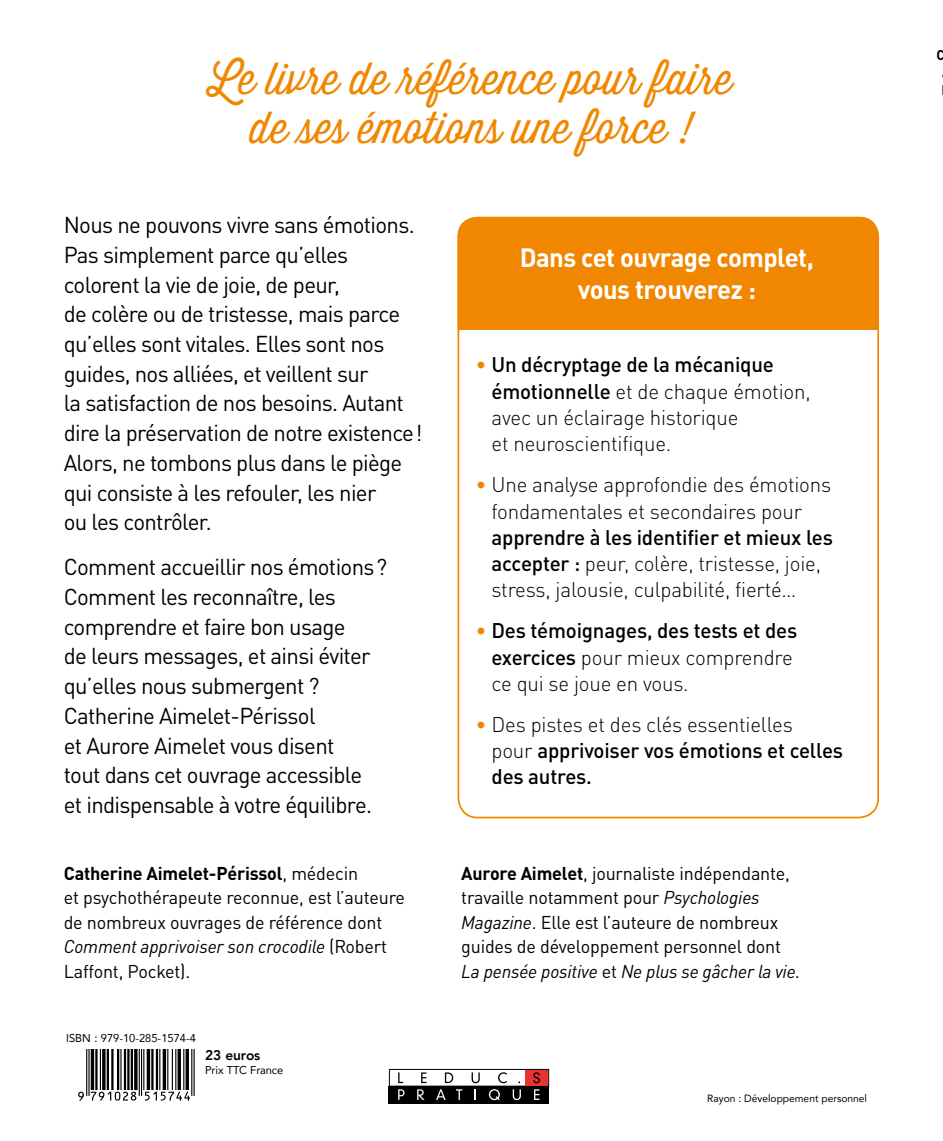
<style>
.page{position:relative;width:943px;height:1141px;background:#fff}
.page>*{position:absolute;margin:0;border:0;box-sizing:border-box;transform-origin:0 0}
.t1{font:300 43.75px/49px "Thirsty Script";color:#f18700;text-align:center}
.t2{font:700 26.25px/31.5px "DIN Pro";letter-spacing:-.02em;color:#fff;text-align:center}
.t3{font:22.75px/29.8px "DIN Pro";letter-spacing:-.03em;color:#000}
.t4{font:300 21px/26.2px "DIN Pro";letter-spacing:-.01em;color:#000}
.t5{font:500 21px/26.2px "DIN Pro";letter-spacing:-.01em;color:#000}
.t6{font:18.38px/24.5px "DIN Pro";letter-spacing:-.01em;color:#000}
.t7{font:800 14px "Avenir";letter-spacing:-.01em;color:#000}
.t8{font:700 14px "DIN Pro";color:#000}
.t9{font:11.38px "Avenir";color:#000}
.t10{font:10.5px "Avenir";color:#000}
.s1{font-weight:700}
.s2{font-style:italic}
.s3{color:#f18700}
.s4{font-weight:500}
.s5{font-weight:300;color:#f18700}
.s6{font-weight:300}
</style>
<div class="page">
<div style="left:458px;top:217px;width:421px;height:113px;background:#f18700"></div>
<div style="left:457px;top:217px;width:422px;height:601px;border:2px solid #f18700;border-radius:20px"></div>
<svg style="left:78px;top:1049px;width:117px;height:52px"></svg>
<div style="left:389px;top:1069px;width:160px;height:18px;border:1px solid #000"></div>
<div style="left:389px;top:1086px;width:160px;height:18px;background:#000"></div>
<div style="left:525px;top:1070px;width:23px;height:16px;background:#e73431"></div>
<svg style="left:398px;top:1072px;width:5px;height:11px"></svg>
<svg style="left:421px;top:1072px;width:5px;height:11px"></svg>
<svg style="left:445px;top:1072px;width:8px;height:11px"></svg>
<svg style="left:471px;top:1072px;width:8px;height:11px"></svg>
<svg style="left:498px;top:1072px;width:9px;height:11px"></svg>
<svg style="left:533px;top:1072px;width:7px;height:11px"></svg>
<svg style="left:398px;top:1089px;width:6px;height:11px"></svg>
<svg style="left:417px;top:1089px;width:7px;height:11px"></svg>
<svg style="left:436px;top:1089px;width:9px;height:11px"></svg>
<svg style="left:456px;top:1089px;width:6px;height:11px"></svg>
<svg style="left:489px;top:1089px;width:11px;height:11px"></svg>
<svg style="left:512px;top:1089px;width:9px;height:11px"></svg>
<svg style="left:534px;top:1089px;width:5px;height:11px"></svg>
<h1 class="t1" style="left:209px;top:55px;width:525px">Le livre de référence pour faire de ses émotions une force !</h1>
<p class="t3" style="left:64px;top:208px;width:360px">Nous ne pouvons vivre sans émotions.<br>Pas simplement parce qu’elles colorent la vie de joie, de peur,<br>de colère ou de tristesse, mais parce qu’elles sont vitales. Elles sont nos guides, nos alliées, et veillent sur<br>la satisfaction de nos besoins. Autant dire la préservation de notre existence!<br>Alors, ne tombons plus dans le piège qui consiste à les refouler, les nier<br>ou les contrôler.</p>
<p class="t3" style="left:64px;top:550px;width:325px">Comment accueillir nos émotions?<br>Comment les reconnaître, les comprendre et faire bon usage<br>de leurs messages, et ainsi éviter qu’elles nous submergent ?<br>Catherine Aimelet-Périssol<br>et Aurore Aimelet vous disent<br>tout dans cet ouvrage accessible<br>et indispensable à votre équilibre.</p>
<p class="t6" style="left:64px;top:859px;width:343px"><span class="s1">Catherine Aimelet-Périssol</span>, médecin<br>et psychothérapeute reconnue, est l’auteure de nombreux ouvrages de référence dont <span class="s2">Comment apprivoiser son crocodile</span> (Robert Laffont, Pocket).</p>
<p class="t9" style="left:66px;top:1029px;width:131px">ISBN : 979-10-285-1574-4</p>
<p class="t7" style="left:205px;top:1045px;width:57px">23 euros</p>
<p class="t9" style="left:205px;top:1061px;width:80px">Prix TTC France</p>
<p class="t2" style="left:520px;top:239px;width:296px">Dans cet ouvrage complet, vous trouverez :</p>
<p class="t4" style="left:491px;top:350px;width:320px;text-indent:-16px"><span class="s3">•</span> <span class="s4">Un décryptage de la mécanique émotionnelle</span> et de chaque émotion, avec un éclairage historique<br>et neuroscientifique.</p>
<p class="t4" style="left:491px;top:470px;width:341px;text-indent:-16px"><span class="s3">•</span> Une analyse approfondie des émotions fondamentales et secondaires pour</p>
<p class="t4" style="left:491px;top:522px;width:343px"><span class="s4">apprendre à les identifier et mieux les accepter :</span> peur, colère, tristesse, joie, stress, jalousie, culpabilité, fierté…</p>
<p class="t5" style="left:491px;top:615px;width:307px;text-indent:-16px"><span class="s5">•</span> Des témoignages, des tests et des exercices <span class="s6">pour mieux comprendre ce qui se joue en vous.</span></p>
<p class="t5" style="left:491px;top:709px;width:353px;text-indent:-16px"><span class="s5">•</span> <span class="s6">Des pistes et des clés essentielles<br>pour</span> apprivoiser vos émotions et celles des autres.</p>
<p class="t6" style="left:461px;top:859px;width:340px"><span class="s1">Aurore Aimelet</span>, journaliste indépendante, travaille notamment pour <span class="s2">Psychologies Magazine</span>. Elle est l’auteure de nombreux guides de développement personnel dont <span class="s2">La pensée positive</span> et <span class="s2">Ne plus se gâcher la vie.</span></p>
<p class="t10" style="left:707px;top:1090px;width:161px">Rayon : Développement personnel</p>
<p class="t8" style="left:936px;top:43px;width:10px">C</p>
</div>
